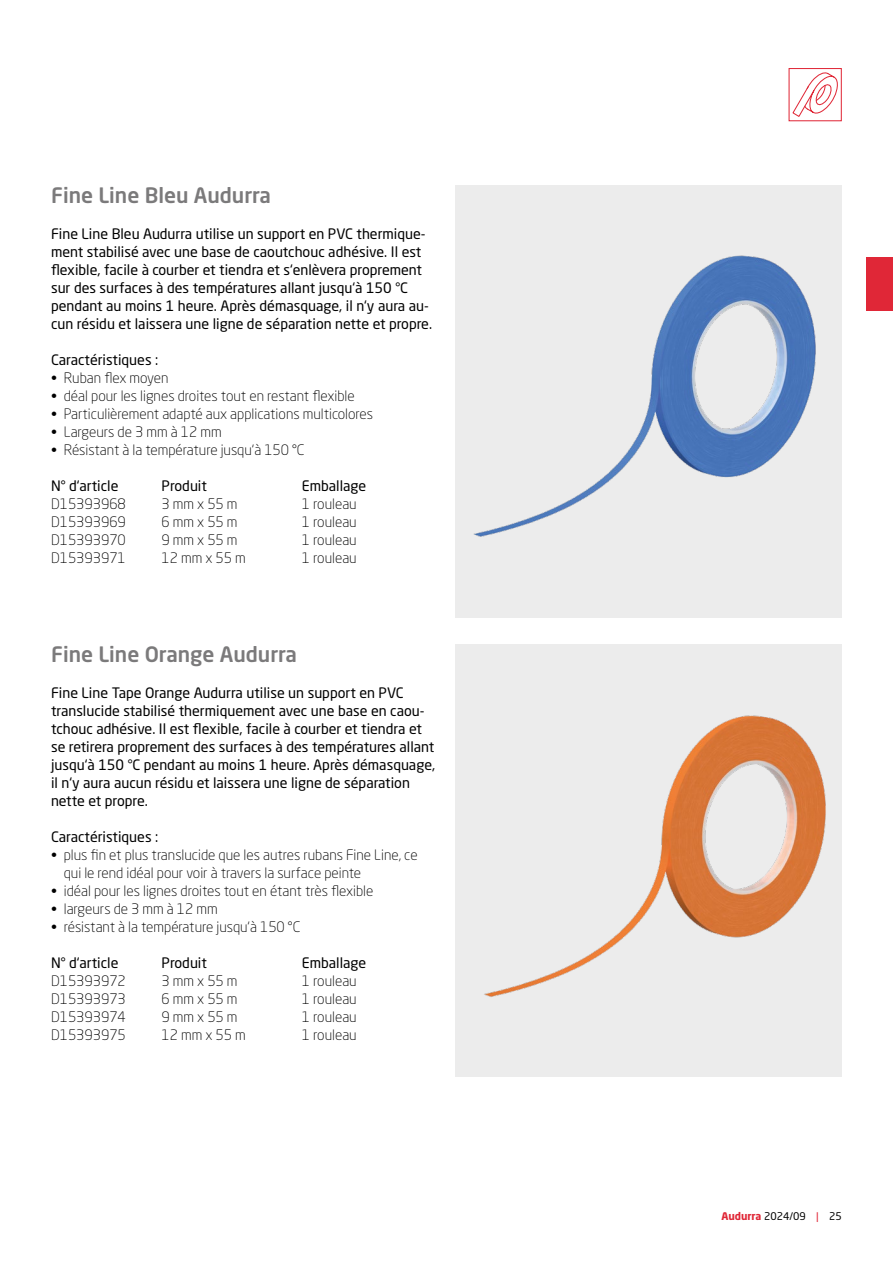
<style>
.page{position:relative;width:893px;height:1263px;background:#fff}
.page>*{position:absolute;margin:0;border:0;box-sizing:border-box;transform-origin:0 0}
.Produkt_HL_med_grau_14_18{font:500 21px "Neo Sans Pro";color:#7b7a7b}
.Fließtext_regular_schwarz_9_5_12{font:14.25px/18px "Neo Sans Pro";color:#000}
.Produktangaben__3Sp__light_schwarz_9_5_1{font:300 14.25px/18px "Neo Sans Pro";color:#000}
.Produktangaben__3Sp__regular_schwarz_9_5{font:14.25px "Neo Sans Pro";color:#000}
.t1{font:10.5px "Neo Sans Pro";color:#000}
.s1{font-weight:700;color:#e02737}
.s2{color:#e02737}
</style>
<div class="page">
<svg style="left:792px;top:72px;width:46px;height:45px"></svg>
<div style="left:789px;top:68px;width:53px;height:53px;border:1px solid #e02837"></div>
<div style="left:866px;top:257px;width:27px;height:54px;background:#e02737"></div>
<div style="left:455px;top:644px;width:387px;height:432px;background:#ececec"></div>
<div style="left:455px;top:185px;width:387px;height:432px;background:#ececec"></div>
<img style="left:473px;top:255px;width:343px;height:282px">
<img style="left:484px;top:715px;width:342px;height:282px">
<p class="Produkt_HL_med_grau_14_18" style="left:51px;top:182px;width:222px">Fine Line Bleu Audurra</p>
<p class="Fließtext_regular_schwarz_9_5_12" style="left:51px;top:225px;width:383px">Fine Line Bleu Audurra utilise un support en PVC thermique&shy;ment stabilisé avec une base de caoutchouc adhésive. Il est flexible, facile à courber et tiendra et s‘enlèvera proprement sur des surfaces à des températures allant jusqu‘à 150 °C pendant au moins 1 heure. Après démasquage, il n‘y aura au&shy;cun résidu et laissera une ligne de séparation nette et propre.</p>
<p class="Produktangaben__3Sp__regular_schwarz_9_5" style="left:51px;top:351px;width:109px">Caractéristiques :</p>
<p class="Produktangaben__3Sp__light_schwarz_9_5_1" style="left:51px;top:369px;width:119px">• Ruban flex moyen</p>
<p class="Produktangaben__3Sp__light_schwarz_9_5_1" style="left:51px;top:387px;width:305px">• déal pour les lignes droites tout en restant flexible</p>
<p class="Produktangaben__3Sp__light_schwarz_9_5_1" style="left:51px;top:405px;width:324px">• Particulièrement adapté aux applications multicolores</p>
<p class="Produktangaben__3Sp__light_schwarz_9_5_1" style="left:51px;top:423px;width:172px">• Largeurs de 3 mm à 12 mm</p>
<p class="Produktangaben__3Sp__light_schwarz_9_5_1" style="left:51px;top:441px;width:255px">• Résistant à la température jusqu‘à 150 °C</p>
<p class="Produktangaben__3Sp__regular_schwarz_9_5" style="left:51px;top:477px;width:69px">N° d‘article</p>
<p class="Produktangaben__3Sp__regular_schwarz_9_5" style="left:162px;top:477px;width:47px">Produit</p>
<p class="Produktangaben__3Sp__regular_schwarz_9_5" style="left:302px;top:477px;width:66px">Emballage</p>
<p class="Produktangaben__3Sp__light_schwarz_9_5_1" style="left:51px;top:495px;width:76px">D15393968</p>
<p class="Produktangaben__3Sp__light_schwarz_9_5_1" style="left:162px;top:495px;width:77px">3 mm x 55 m</p>
<p class="Produktangaben__3Sp__light_schwarz_9_5_1" style="left:302px;top:495px;width:56px">1 rouleau</p>
<p class="Produktangaben__3Sp__light_schwarz_9_5_1" style="left:51px;top:513px;width:76px">D15393969</p>
<p class="Produktangaben__3Sp__light_schwarz_9_5_1" style="left:162px;top:513px;width:77px">6 mm x 55 m</p>
<p class="Produktangaben__3Sp__light_schwarz_9_5_1" style="left:302px;top:513px;width:56px">1 rouleau</p>
<p class="Produktangaben__3Sp__light_schwarz_9_5_1" style="left:51px;top:531px;width:76px">D15393970</p>
<p class="Produktangaben__3Sp__light_schwarz_9_5_1" style="left:162px;top:531px;width:77px">9 mm x 55 m</p>
<p class="Produktangaben__3Sp__light_schwarz_9_5_1" style="left:302px;top:531px;width:56px">1 rouleau</p>
<p class="Produktangaben__3Sp__light_schwarz_9_5_1" style="left:51px;top:549px;width:76px">D15393971</p>
<p class="Produktangaben__3Sp__light_schwarz_9_5_1" style="left:162px;top:549px;width:86px">12 mm x 55 m</p>
<p class="Produktangaben__3Sp__light_schwarz_9_5_1" style="left:302px;top:549px;width:56px">1 rouleau</p>
<p class="Produkt_HL_med_grau_14_18" style="left:51px;top:641px;width:248px">Fine Line Orange Audurra</p>
<p class="Fließtext_regular_schwarz_9_5_12" style="left:51px;top:684px;width:386px">Fine Line Tape Orange Audurra utilise un support en PVC translucide stabilisé thermiquement avec une base en caou&shy;tchouc adhésive. Il est flexible, facile à courber et tiendra et se retirera proprement des surfaces à des températures allant jusqu‘à 150 °C pendant au moins 1 heure. Après démasquage, il n‘y aura aucun résidu et laissera une ligne de séparation nette et propre.</p>
<p class="Produktangaben__3Sp__regular_schwarz_9_5" style="left:51px;top:828px;width:109px">Caractéristiques :</p>
<p class="Produktangaben__3Sp__light_schwarz_9_5_1" style="left:64px;top:846px;width:355px;text-indent:-13px">• plus fin et plus translucide que les autres rubans Fine Line, ce qui le rend idéal pour voir à travers la surface peinte</p>
<p class="Produktangaben__3Sp__light_schwarz_9_5_1" style="left:51px;top:882px;width:324px">• idéal pour les lignes droites tout en étant très flexible</p>
<p class="Produktangaben__3Sp__light_schwarz_9_5_1" style="left:51px;top:900px;width:168px">• largeurs de 3 mm à 12 mm</p>
<p class="Produktangaben__3Sp__light_schwarz_9_5_1" style="left:51px;top:918px;width:251px">• résistant à la température jusqu‘à 150 °C</p>
<p class="Produktangaben__3Sp__regular_schwarz_9_5" style="left:51px;top:954px;width:69px">N° d‘article</p>
<p class="Produktangaben__3Sp__regular_schwarz_9_5" style="left:162px;top:954px;width:47px">Produit</p>
<p class="Produktangaben__3Sp__regular_schwarz_9_5" style="left:302px;top:954px;width:66px">Emballage</p>
<p class="Produktangaben__3Sp__light_schwarz_9_5_1" style="left:51px;top:972px;width:76px">D15393972</p>
<p class="Produktangaben__3Sp__light_schwarz_9_5_1" style="left:162px;top:972px;width:77px">3 mm x 55 m</p>
<p class="Produktangaben__3Sp__light_schwarz_9_5_1" style="left:302px;top:972px;width:56px">1 rouleau</p>
<p class="Produktangaben__3Sp__light_schwarz_9_5_1" style="left:51px;top:990px;width:76px">D15393973</p>
<p class="Produktangaben__3Sp__light_schwarz_9_5_1" style="left:162px;top:990px;width:77px">6 mm x 55 m</p>
<p class="Produktangaben__3Sp__light_schwarz_9_5_1" style="left:302px;top:990px;width:56px">1 rouleau</p>
<p class="Produktangaben__3Sp__light_schwarz_9_5_1" style="left:51px;top:1008px;width:76px">D15393974</p>
<p class="Produktangaben__3Sp__light_schwarz_9_5_1" style="left:162px;top:1008px;width:77px">9 mm x 55 m</p>
<p class="Produktangaben__3Sp__light_schwarz_9_5_1" style="left:302px;top:1008px;width:56px">1 rouleau</p>
<p class="Produktangaben__3Sp__light_schwarz_9_5_1" style="left:51px;top:1026px;width:76px">D15393975</p>
<p class="Produktangaben__3Sp__light_schwarz_9_5_1" style="left:162px;top:1026px;width:86px">12 mm x 55 m</p>
<p class="Produktangaben__3Sp__light_schwarz_9_5_1" style="left:302px;top:1026px;width:56px">1 rouleau</p>
<p class="t1" style="left:721px;top:1210px;width:122px"><span class="s1">Audurra</span> 2024/09 <span class="s2">|</span> 25</p>
</div>
